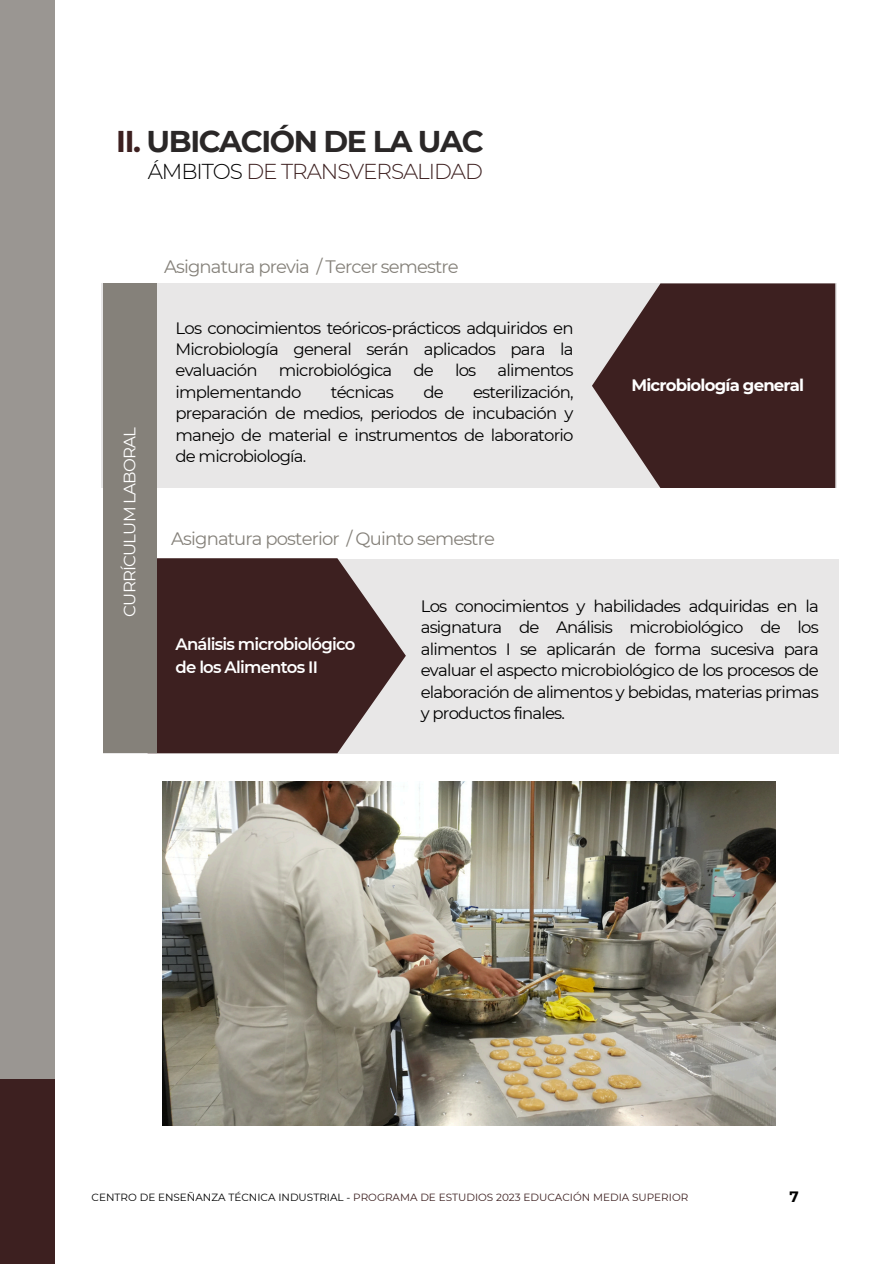
<style>
.page{position:relative;width:894px;height:1264px;background:#fff}
.page>*{position:absolute;margin:0;border:0;box-sizing:border-box;transform-origin:0 0}
.t1{font:700 30px "Montserrat";letter-spacing:-.05em;color:#2a2727}
.t2{font:300 21.45px "Montserrat";letter-spacing:-.05em;color:#3d2020}
.t3{font:18px "Montserrat";letter-spacing:-.05em;color:#85817a}
.t4{font:16.5px/21.3px "Montserrat";letter-spacing:-.05em;color:#000;text-align:justify}
.t5{font:600 16.5px/22.5px "Montserrat";letter-spacing:-.05em;color:#fff}
.t6{font:700 16.5px "Montserrat";letter-spacing:-.05em;color:#fff}
.t7{font:16.5px "Montserrat";letter-spacing:-.05em;color:#fff}
.t8{font:700 15px "Montserrat";color:#000}
.t9{font:10.5px "Montserrat";color:#3d2020}
.s1{color:#3d2020}
.s2{color:#000}
</style>
<div class="page">
<div style="left:0;top:0;width:55px;height:1078px;background:#9a9692"></div>
<div style="left:0;top:1078px;width:55px;height:185px;background:#3d2020"></div>
<div style="left:101px;top:283px;width:735px;height:205px;background:#e8e7e7"></div>
<div style="left:103px;top:559px;width:735px;height:194px;background:#e8e7e7"></div>
<svg style="left:156px;top:558px;width:250px;height:195px;background:#543b3b"></svg>
<div style="left:103px;top:283px;width:53px;height:470px;background:#85817a"></div>
<svg style="left:592px;top:283px;width:243px;height:205px;background:#563d3d"></svg>
<img style="left:163px;top:781px;width:612px;height:344px">
<h1 class="t1" style="left:116px;top:123px;width:369px"><span class="s1">II.</span> UBICACIÓN DE LA UAC</h1>
<h2 class="t2" style="left:148px;top:159px;width:336px"><span class="s2">ÁMBITOS</span> DE TRANSVERSALIDAD</h2>
<h3 class="t7" style="left:119px;top:616px;width:191px;rotate:-90deg">CURRÍCULUM LABORAL</h3>
<p class="t3" style="left:164px;top:255px;width:296px">Asignatura previa / Tercer semestre</p>
<h4 class="t4" style="left:175px;top:317px;width:399px">Los conocimientos teóricos-prácticos adquiridos en Microbiología general serán aplicados para la evaluación</h4>
<h4 class="t4" style="left:279px;top:360px;width:115px">microbiológica</h4>
<h4 class="t4" style="left:413px;top:360px;width:22px">de</h4>
<h4 class="t4" style="left:455px;top:360px;width:23px">los</h4>
<h4 class="t4" style="left:497px;top:360px;width:77px">alimentos</h4>
<h4 class="t4" style="left:175px;top:381px;width:127px">implementando</h4>
<h4 class="t4" style="left:331px;top:381px;width:65px">técnicas</h4>
<h4 class="t4" style="left:423px;top:381px;width:22px">de</h4>
<h4 class="t4" style="left:175px;top:381px;width:399px;text-indent:297px">esterilización, preparación de medios, periodos de incubación y manejo de material e instrumentos de laboratorio de microbiología.</h4>
<p class="t3" style="left:171px;top:527px;width:325px">Asignatura posterior / Quinto semestre</p>
<h5 class="t6" style="left:631px;top:375px;width:174px">Microbiología general</h5>
<h5 class="t5" style="left:175px;top:633px;width:181px">Análisis microbiológico de los Alimentos II</h5>
<h4 class="t4" style="left:420px;top:595px;width:399px">Los conocimientos y habilidades adquiridas en la asignatura de Análisis microbiológico de los alimentos I se aplicarán de forma sucesiva para evaluar el aspecto microbiológico de los procesos de elaboración de alimentos y bebidas, materias primas y productos finales.</h4>
<h5 class="t9" style="left:92px;top:1191px;width:598px"><span class="s2">CENTRO DE ENSEÑANZA TÉCNICA INDUSTRIAL -</span> PROGRAMA DE ESTUDIOS 2023 EDUCACIÓN MEDIA SUPERIOR</h5>
<h5 class="t8" style="left:789px;top:1187px;width:11px">7</h5>
</div>
